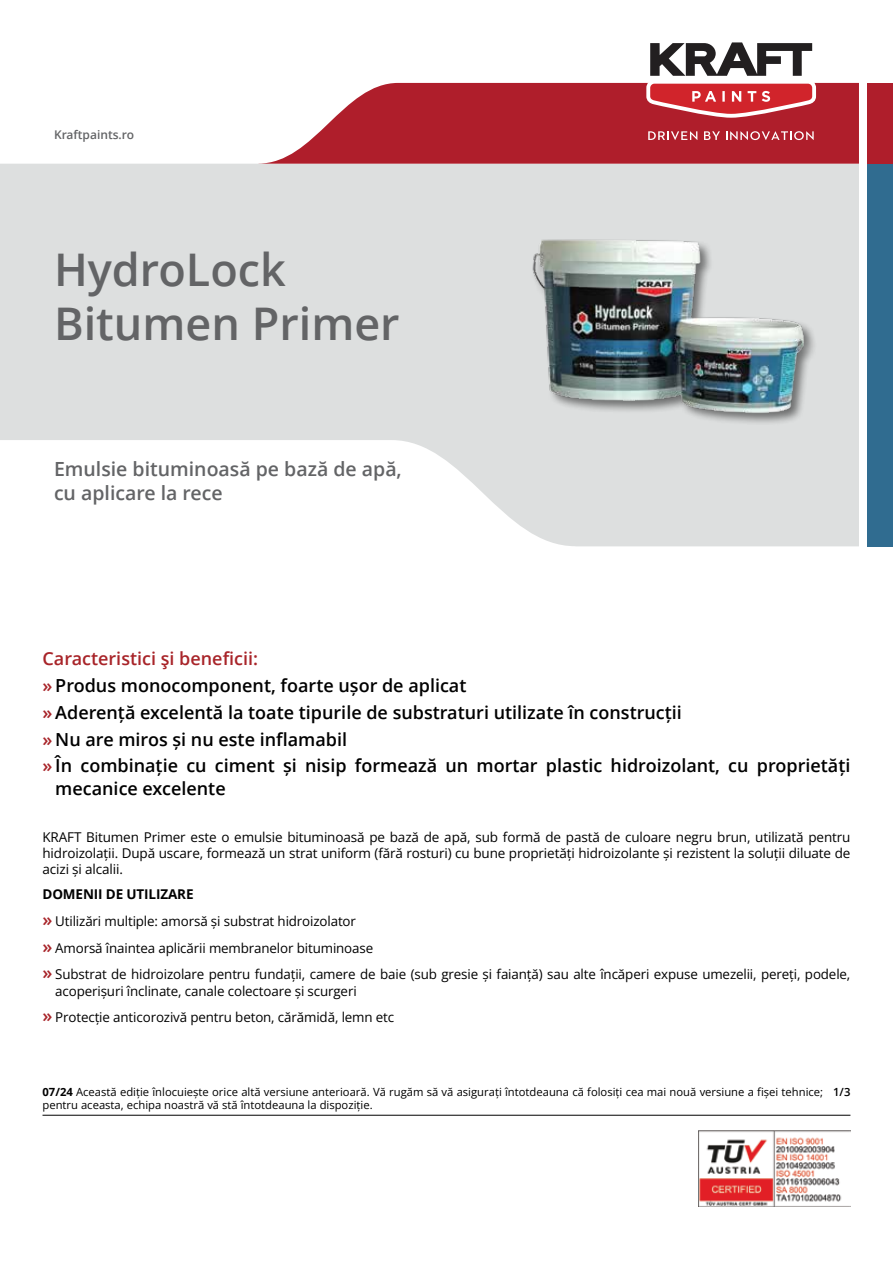
<style>
.page{position:relative;width:893px;height:1263px;background:#fff}
.page>*{position:absolute;margin:0;border:0;box-sizing:border-box;transform-origin:0 0}
.t1{font:600 45px/54px "Open Sans";color:#636466}
.t2{font:600 19.5px/23.4px "Open Sans";color:#636466}
.t3{font:600 18px/26.7px "Open Sans";color:#000}
.t4{font:13.5px/26.7px "Open Sans";letter-spacing:-.01em;color:#000}
.t5{font:600 12px "Open Sans";color:#636466}
.t6{font:11.25px/13.5px "Open Sans";color:#000}
.s1{color:#a82429}
.s2{font-weight:700}
.s3{font-weight:600;font-size:18px;color:#a82429}
.s4{font-weight:600}
</style>
<div class="page">
<svg style="left:0;top:164px;width:859px;height:382px;fill:#dddfdf"></svg>
<svg style="left:259px;top:83px;width:600px;height:81px;background:#ba3d49"></svg>
<div style="left:867px;top:83px;width:26px;height:81px;background:#af1e2b"></div>
<div style="left:867px;top:164px;width:26px;height:382px;background:#306c90"></div>
<svg style="left:642px;top:42px;width:178px;height:80px"></svg>
<svg style="left:648px;top:131px;width:49px;height:9px"></svg>
<svg style="left:704px;top:131px;width:16px;height:9px"></svg>
<svg style="left:726px;top:131px;width:88px;height:9px"></svg>
<img style="left:698px;top:1130px;width:152px;height:77px">
<hr style="left:43px;top:1115px;width:807px;height:1px;background:#000">
<div style="left:531px;top:238px;width:286px;height:188px;background:#000;opacity:.5"></div>
<img style="left:527px;top:236px;width:283px;height:180px">
<p class="t5" style="left:54px;top:126px;width:82px">Kraftpaints.ro</p>
<h1 class="t1" style="left:54px;top:242px;width:347px">HydroLock<br>Bitumen Primer</h1>
<h2 class="t2" style="left:54px;top:457px;width:349px">Emulsie bituminoasă pe bază de apă, cu aplicare la rece</h2>
<p class="t3" style="left:43px;top:645px;width:809px"><span class="s1">Caracteristici şi beneficii:<br>»</span>Produs monocomponent, foarte ușor de aplicat<br><span class="s1">»</span>Aderență excelentă la toate tipurile de substraturi utilizate în construcții<br><span class="s1">»</span>Nu are miros și nu este inflamabil<br><span class="s1">»</span> În combinație cu ciment și nisip formează un mortar plastic hidroizolant, cu proprietăți</p>
<h3 class="t3" style="left:55px;top:775px;width:172px">mecanice excelente</h3>
<p class="t4" style="left:43px;top:829px;width:809px;line-height:16.2px;text-align:justify">KRAFT Bitumen Primer este o emulsie bituminoasă pe bază de apă, sub formă de pastă de culoare negru brun, utilizată pentru hidroizolații. După uscare, formează un strat uniform (fără rosturi) cu bune proprietăți hidroizolante și rezistent la soluții diluate de acizi și alcalii.</p>
<p class="t4" style="left:43px;top:880px;width:809px"><span class="s2">DOMENII DE UTILIZARE<br></span><span class="s3">»</span> Utilizări multiple: amorsă și substrat hidroizolator<br><span class="s3">»</span> Amorsă înaintea aplicării membranelor bituminoase<br><span class="s3">»</span> Substrat de hidroizolare pentru fundații, camere de baie (sub gresie și faianță) sau alte încăperi expuse umezelii, pereți, podele,</p>
<p class="t4" style="left:43px;top:977px;width:353px;text-indent:13px">acoperișuri înclinate, canale colectoare și scurgeri<br><span class="s3">»</span> Protecție anticorozivă pentru beton, cărămidă, lemn etc</p>
<p class="t6" style="left:43px;top:1085px;width:809px"><span class="s2">07/24</span> Această ediție înlocuiește orice altă versiune anterioară. Vă rugăm să vă asigurați întotdeauna că folosiți cea mai nouă versiune a fișei tehnice; <span class="s4">1/3 </span>pentru aceasta, echipa noastră vă stă întotdeauna la dispoziție.</p>
</div>
